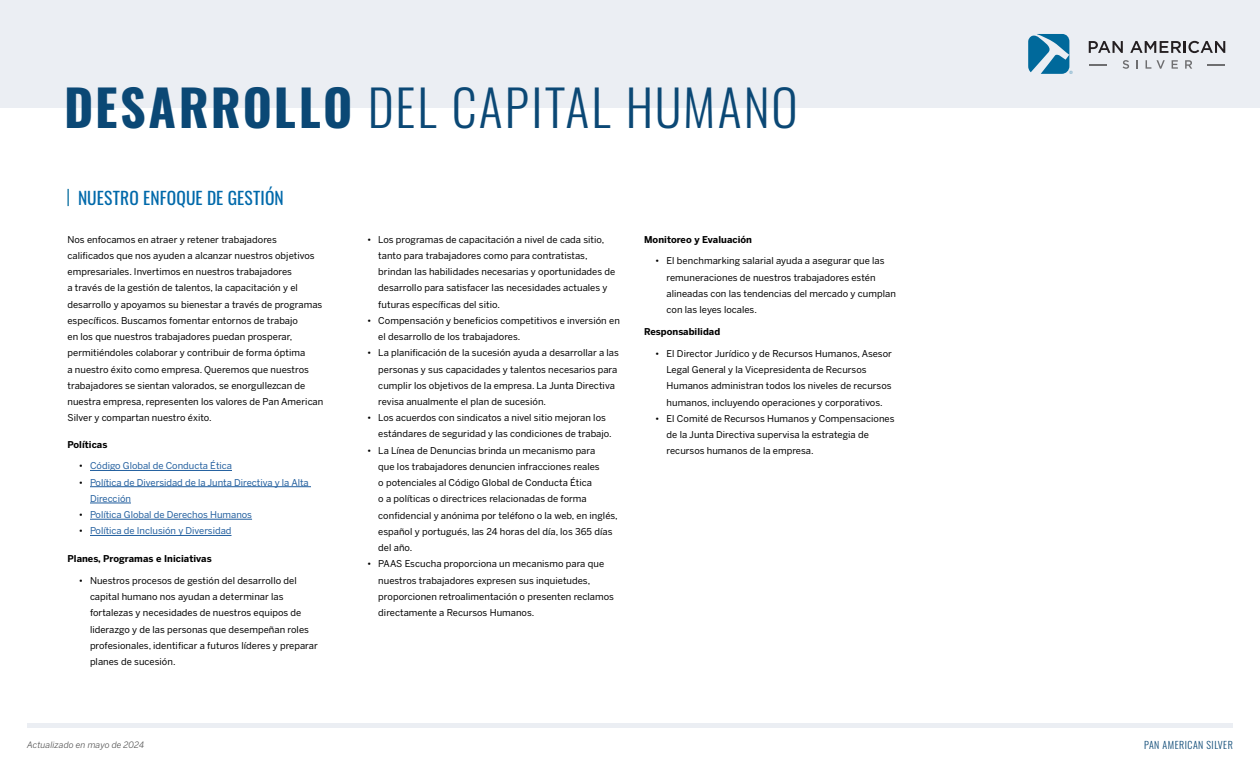
<style>
.page{position:relative;width:1260px;height:765px;background:#fff}
.page>*{position:absolute;margin:0;border:0;box-sizing:border-box;transform-origin:0 0}
.t1{font:300 50px "Oswald";letter-spacing:.04em;color:#0b4875}
.t2{font:17.5px "Oswald";letter-spacing:.005em;color:#0069aa}
.t3{font:300 10px "Oswald";letter-spacing:.05em;color:#0b4875}
.t4{font:9.38px/16.2px "Benton Sans";letter-spacing:.005em;color:#000}
.t5{font:9.38px/16.2px "Benton Sans";color:#215e9e}
.t6{font:700 9.38px "Benton Sans";letter-spacing:.005em;color:#000}
.t7{font:italic 8.75px "Benton Sans";letter-spacing:.005em;color:#555}
.s1{font-weight:700}
.s2{color:#000}
</style>
<div class="page">
<hr style="left:27px;top:724px;width:1206px;height:4px;background:#ebeef3">
<div style="left:0;top:0;width:1260px;height:108px;background:#ebeef3"></div>
<hr style="left:90px;top:470px;width:142px;height:1px;background:#215e9e">
<hr style="left:90px;top:486px;width:221px;height:1px;background:#215e9e">
<hr style="left:90px;top:503px;width:41px;height:1px;background:#215e9e">
<hr style="left:90px;top:519px;width:162px;height:1px;background:#215e9e">
<hr style="left:90px;top:535px;width:142px;height:1px;background:#215e9e">
<svg style="left:68px;top:189px;width:1px;height:17px"></svg>
<svg style="left:1028px;top:34px;width:45px;height:40px"></svg>
<svg style="left:1089px;top:41px;width:34px;height:12px"></svg>
<svg style="left:1130px;top:41px;width:95px;height:12px"></svg>
<svg style="left:1123px;top:60px;width:6px;height:9px"></svg>
<svg style="left:1136px;top:60px;width:2px;height:9px"></svg>
<svg style="left:1146px;top:60px;width:19px;height:9px"></svg>
<svg style="left:1172px;top:60px;width:6px;height:9px"></svg>
<svg style="left:1185px;top:60px;width:7px;height:9px"></svg>
<svg style="left:1089px;top:64px;width:18px;height:1px"></svg>
<svg style="left:1207px;top:64px;width:18px;height:1px"></svg>
<h1 class="t1" style="left:64px;top:82px;width:735px"><span class="s1">DESARROLLO</span> DEL CAPITAL HUMANO</h1>
<h2 class="t2" style="left:78px;top:191px;width:207px">NUESTRO ENFOQUE DE GESTIÓN</h2>
<p class="t4" style="left:68px;top:231px;width:257px">Nos enfocamos en atraer y retener trabajadores calificados que nos ayuden a alcanzar nuestros objetivos empresariales. Invertimos en nuestros trabajadores<br>a través de la gestión de talentos, la capacitación y el desarrollo y apoyamos su bienestar a través de programas específicos. Buscamos fomentar entornos de trabajo<br>en los que nuestros trabajadores puedan prosperar, permitiéndoles colaborar y contribuir de forma óptima<br>a nuestro éxito como empresa. Queremos que nuestros trabajadores se sientan valorados, se enorgullezcan de nuestra empresa, representen los valores de Pan American Silver y compartan nuestro éxito.</p>
<p class="t6" style="left:68px;top:440px;width:41px">Políticas</p>
<p class="t5" style="left:79px;top:458px;width:155px"><span class="s2">•</span> Código Global de Conducta Ética</p>
<p class="t5" style="left:90px;top:474px;width:220px;text-indent:-11px"><span class="s2">•</span> Política de Diversidad de la Junta Directiva y la Alta<br>Dirección</p>
<p class="t5" style="left:79px;top:507px;width:175px"><span class="s2">•</span> Política Global de Derechos Humanos</p>
<p class="t5" style="left:79px;top:523px;width:154px"><span class="s2">•</span> Política de Inclusión y Diversidad</p>
<p class="t6" style="left:68px;top:555px;width:146px">Planes, Programas e Iniciativas</p>
<p class="t4" style="left:90px;top:572px;width:229px;text-indent:-11px">• Nuestros procesos de gestión del desarrollo del capital humano nos ayudan a determinar las fortalezas y necesidades de nuestros equipos de liderazgo y de las personas que desempeñan roles profesionales, identificar a futuros líderes y preparar planes de sucesión.</p>
<p class="t4" style="left:378px;top:231px;width:239px;text-indent:-11px">• Los programas de capacitación a nivel de cada sitio, tanto para trabajadores como para contratistas, brindan las habilidades necesarias y oportunidades de desarrollo para satisfacer las necesidades actuales y futuras específicas del sitio.</p>
<p class="t4" style="left:378px;top:312px;width:243px;text-indent:-11px">• Compensación y beneficios competitivos e inversión en el desarrollo de los trabajadores.</p>
<p class="t4" style="left:378px;top:345px;width:242px;text-indent:-11px">• La planificación de la sucesión ayuda a desarrollar a las personas y sus capacidades y talentos necesarios para cumplir los objetivos de la empresa. La Junta Directiva revisa anualmente el plan de sucesión.</p>
<p class="t4" style="left:378px;top:410px;width:235px;text-indent:-11px">• Los acuerdos con sindicatos a nivel sitio mejoran los estándares de seguridad y las condiciones de trabajo.</p>
<p class="t4" style="left:378px;top:442px;width:241px;text-indent:-11px">• La Línea de Denuncias brinda un mecanismo para<br>que los trabajadores denuncien infracciones reales<br>o potenciales al Código Global de Conducta Ética<br>o a políticas o directrices relacionadas de forma confidencial y anónima por teléfono o la web, en inglés, español y portugués, las 24 horas del día, los 365 días del año.</p>
<p class="t4" style="left:378px;top:556px;width:237px;text-indent:-11px">• PAAS Escucha proporciona un mecanismo para que nuestros trabajadores expresen sus inquietudes, proporcionen retroalimentación o presenten reclamos directamente a Recursos Humanos.</p>
<p class="t6" style="left:644px;top:235px;width:109px">Monitoreo y Evaluación</p>
<p class="t4" style="left:667px;top:253px;width:231px;text-indent:-11px">• El benchmarking salarial ayuda a asegurar que las remuneraciones de nuestros trabajadores estén alineadas con las tendencias del mercado y cumplan con las leyes locales.</p>
<p class="t6" style="left:644px;top:328px;width:78px">Responsabilidad</p>
<p class="t4" style="left:667px;top:345px;width:227px;text-indent:-11px">• El Director Jurídico y de Recursos Humanos, Asesor Legal General y la Vicepresidenta de Recursos Humanos administran todos los niveles de recursos humanos, incluyendo operaciones y corporativos.</p>
<p class="t4" style="left:667px;top:410px;width:229px;text-indent:-11px">• El Comité de Recursos Humanos y Compensaciones de la Junta Directiva supervisa la estrategia de recursos humanos de la empresa.</p>
<p class="t7" style="left:27px;top:742px;width:119px">Actualizado en mayo de 2024</p>
<p class="t3" style="left:1144px;top:740px;width:90px">PAN AMERICAN SILVER</p>
</div>
